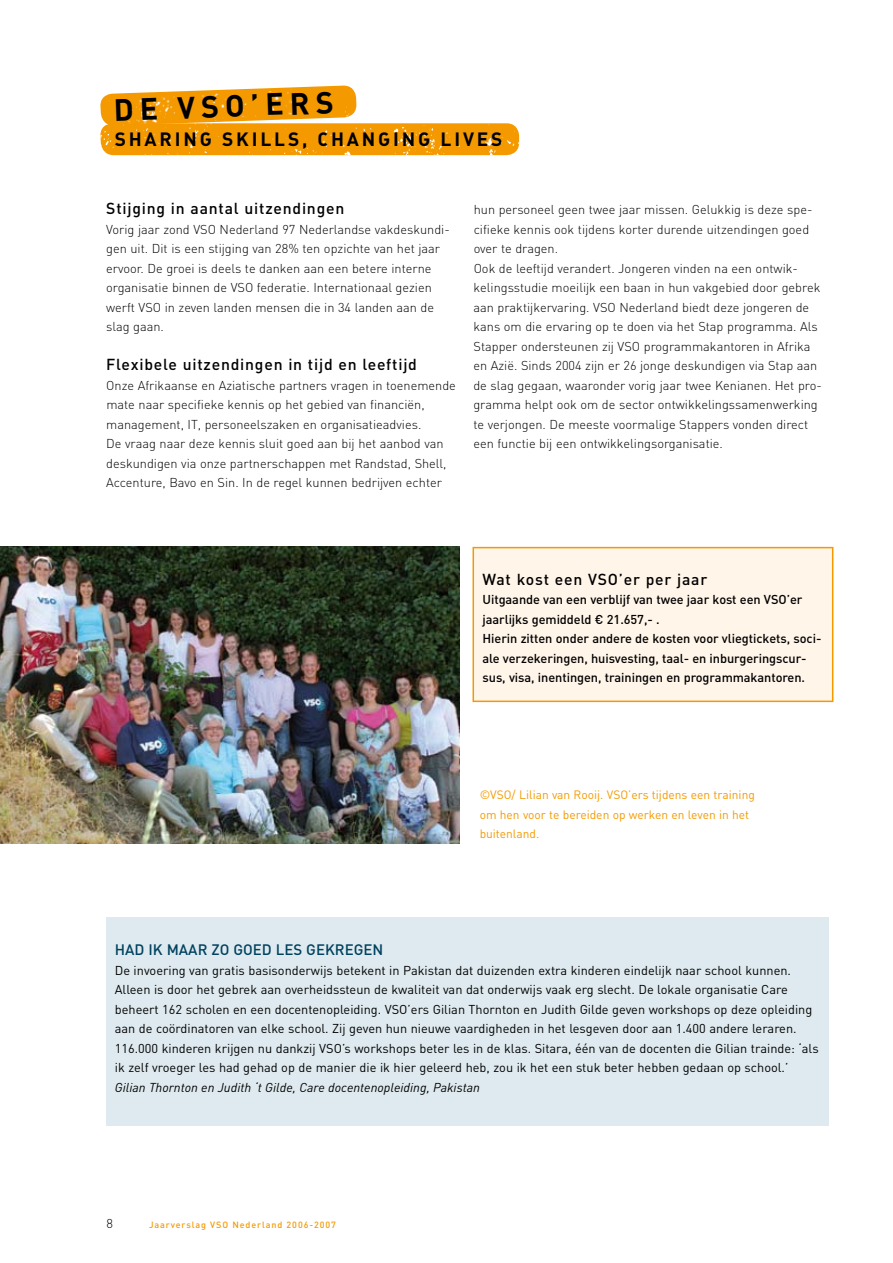
<style>
.page{position:relative;width:893px;height:1263px;background:#fff}
.page>*{position:absolute;margin:0;border:0;box-sizing:border-box;transform-origin:0 0}
.t1{font:700 30.45px "DIN";color:#000}
.t2{font:700 19.05px "DIN";letter-spacing:.15em;color:#000}
.t3{font:500 15.75px "DIN";letter-spacing:.05em;color:#000}
.t4{font:500 15px "DIN";color:#00425f}
.t5{font:300 12.75px/19.5px "DIN";color:#000}
.t6{font:12.75px/19.5px "DIN";color:#000}
.t7{font:500 12.75px/19.5px "DIN";letter-spacing:-.005em;color:#000}
.t8{font:italic 12.75px "DIN";color:#000}
.t9{font:12px/19.5px "DIN";color:#f49a00}
.t10{font:500 9px "DIN";letter-spacing:.1em;color:#f49a00}
</style>
<div class="page">
<div style="left:473px;top:548px;width:360px;height:153px;background:#fff5e9"></div>
<div style="left:472px;top:547px;width:361px;height:155px;border:2px solid #f49a00"></div>
<svg style="left:100px;top:85px;width:257px;height:38px"></svg>
<img style="left:100px;top:123px;width:419px;height:32px">
<div style="left:106px;top:917px;width:723px;height:209px;background:#deeaef"></div>
<img style="left:0;top:547px;width:459px;height:297px">
<h1 class="t1" style="left:113px;top:90px;width:85px;rotate:-2deg">DE VSO</h1>
<h1 class="t1" style="left:250px;top:85px;width:84px;rotate:-2deg">’ERS</h1>
<h2 class="t2" style="left:115px;top:126px;width:389px">SHARING SKILLS, CHANGING LIVES</h2>
<p class="t3" style="left:106px;top:199px;width:240px">Stijging in aantal uitzendingen</p>
<p class="t5" style="left:106px;top:219px;width:345px">Vorig jaar zond VSO Nederland 97 Nederlandse vakdeskundi&shy;gen uit. Dit is een stijging van 28% ten opzichte van het jaar ervoor. De groei is deels te danken aan een betere interne organisatie binnen de VSO federatie. Internationaal gezien werft VSO in zeven landen mensen die in 34 landen aan de slag gaan.</p>
<p class="t3" style="left:106px;top:355px;width:312px">Flexibele uitzendingen in tijd en leeftijd</p>
<p class="t5" style="left:106px;top:375px;width:351px">Onze Afrikaanse en Aziatische partners vragen in toenemende mate naar specifieke kennis op het gebied van financiën, management, IT, personeelszaken en organisatieadvies.<br>De vraag naar deze kennis sluit goed aan bij het aanbod van deskundigen via onze partnerschappen met Randstad, Shell, Accenture, Bavo en Sin. In de regel kunnen bedrijven echter</p>
<p class="t5" style="left:473px;top:200px;width:350px">hun personeel geen twee jaar missen. Gelukkig is deze spe&shy;cifieke kennis ook tijdens korter durende uitzendingen goed over te dragen.<br>Ook de leeftijd verandert. Jongeren vinden na een ontwik&shy;kelingsstudie moeilijk een baan in hun vakgebied door gebrek aan praktijkervaring. VSO Nederland biedt deze jongeren de kans om die ervaring op te doen via het Stap programma. Als Stapper ondersteunen zij VSO programmakantoren in Afrika en Azië. Sinds 2004 zijn er 26 jonge deskundigen via Stap aan de slag gegaan, waaronder vorig jaar twee Kenianen. Het pro&shy;gramma helpt ook om de sector ontwikkelingssamenwerking te verjongen. De meeste voormalige Stappers vonden direct een functie bij een ontwikkelingsorganisatie.</p>
<p class="t3" style="left:483px;top:569px;width:226px">Wat kost een VSO’er per jaar</p>
<p class="t7" style="left:483px;top:589px;width:340px">U itgaande van een verblijf van twee jaar kost een VSO’er jaarlijks gemiddeld € 21.657,- .<br>Hierin zitten onder andere de kosten voor vliegtickets, soci&shy;ale verzekeringen, huisvesting, taal- en inburgeringscur&shy;sus, visa, inentingen, trainingen en programmakantoren.</p>
<p class="t9" style="left:480px;top:785px;width:277px">©VSO/ Lilian van Rooij. VSO’ers tijdens een training om hen voor te bereiden op werken en leven in het buitenland.</p>
<p class="t4" style="left:115px;top:940px;width:267px">Had ik maar zo goed les gekregen</p>
<p class="t6" style="left:115px;top:960px;width:705px">De invoering van gratis basisonderwijs betekent in Pakistan dat duizenden extra kinderen eindelijk naar school kunnen.<br>Alleen is door het gebrek aan overheidssteun de kwaliteit van dat onderwijs vaak erg slecht. De lokale organisatie Care beheert 162 scholen en een docentenopleiding. VSO’ers Gilian Thornton en Judith Gilde geven workshops op deze opleiding aan de coördinatoren van elke school. Zij geven hun nieuwe vaardigheden in het lesgeven door aan 1.400 andere leraren.<br>116.000 kinderen krijgen nu dankzij VSO’s workshops beter les in de klas. Sitara, één van de docenten die Gilian trainde: ‘als ik zelf vroeger les had gehad op de manier die ik hier geleerd heb, zou ik het een stuk beter hebben gedaan op school.’</p>
<p class="t8" style="left:115px;top:1079px;width:367px">Gilian Thornton en Judith ‘t Gilde, Care docentenopleiding, Pakistan</p>
<p class="t5" style="left:107px;top:1214px;width:8px">8</p>
<p class="t10" style="left:149px;top:1219px;width:188px">Jaarverslag VSO Nederland 2006-2007</p>
</div>
